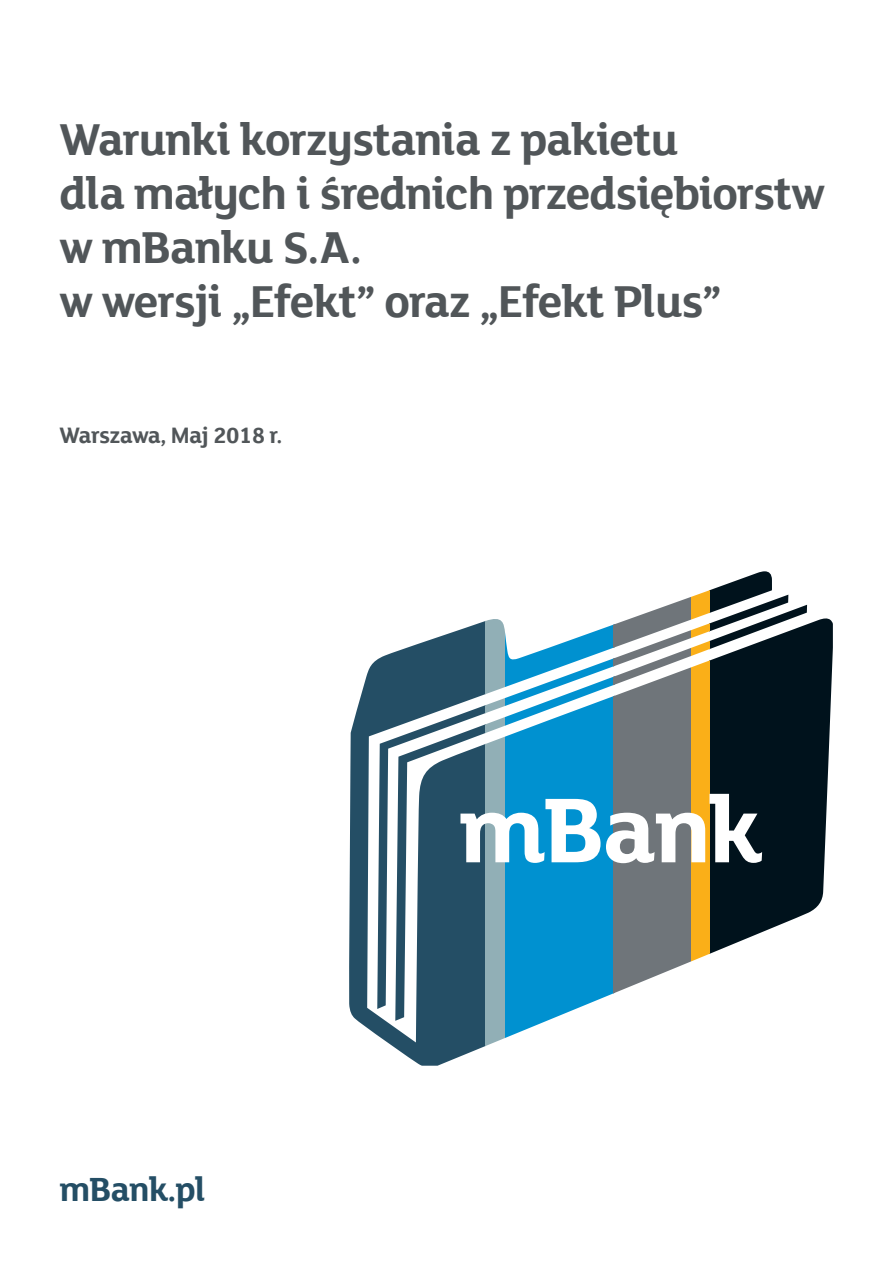
<style>
.page{position:relative;width:893px;height:1263px;background:#fff}
.page>*{position:absolute;margin:0;border:0;box-sizing:border-box;transform-origin:0 0}
.t1{font:700 48px/54px "FS Lola";letter-spacing:-.025em;color:#515659}
.t2{font:700 36px "FS Lola";letter-spacing:-.025em;color:#244e65}
.t3{font:700 24px "FS Lola";letter-spacing:-.025em;color:#515659}
</style>
<div class="page">
<svg style="left:349px;top:621px;width:136px;height:445px;fill:#244e65"></svg>
<svg style="left:505px;top:624px;width:108px;height:414px;fill:#0091d0"></svg>
<svg style="left:613px;top:597px;width:78px;height:397px;fill:#6f757a"></svg>
<svg style="left:710px;top:571px;width:123px;height:383px;fill:#00121c"></svg>
<svg style="left:691px;top:590px;width:19px;height:372px;background:#fab936"></svg>
<svg style="left:485px;top:619px;width:20px;height:428px;background:#9db7be"></svg>
<svg style="left:460px;top:794px;width:302px;height:69px"></svg>
<p class="t1" style="left:60px;top:110px;width:620px">Warunki korzystania z pakietu</p>
<p class="t1" style="left:60px;top:164px;width:767px">dla małych i średnich przedsiębiorstw w mBanku S.A.</p>
<p class="t1" style="left:60px;top:272px;width:664px">w wersji „Efekt” oraz „Efekt Plus”</p>
<p class="t3" style="left:60px;top:419px;width:225px">Warszawa, Maj 2018 r.</p>
<p class="t2" style="left:60px;top:1165px;width:148px">mBank.pl</p>
</div>
